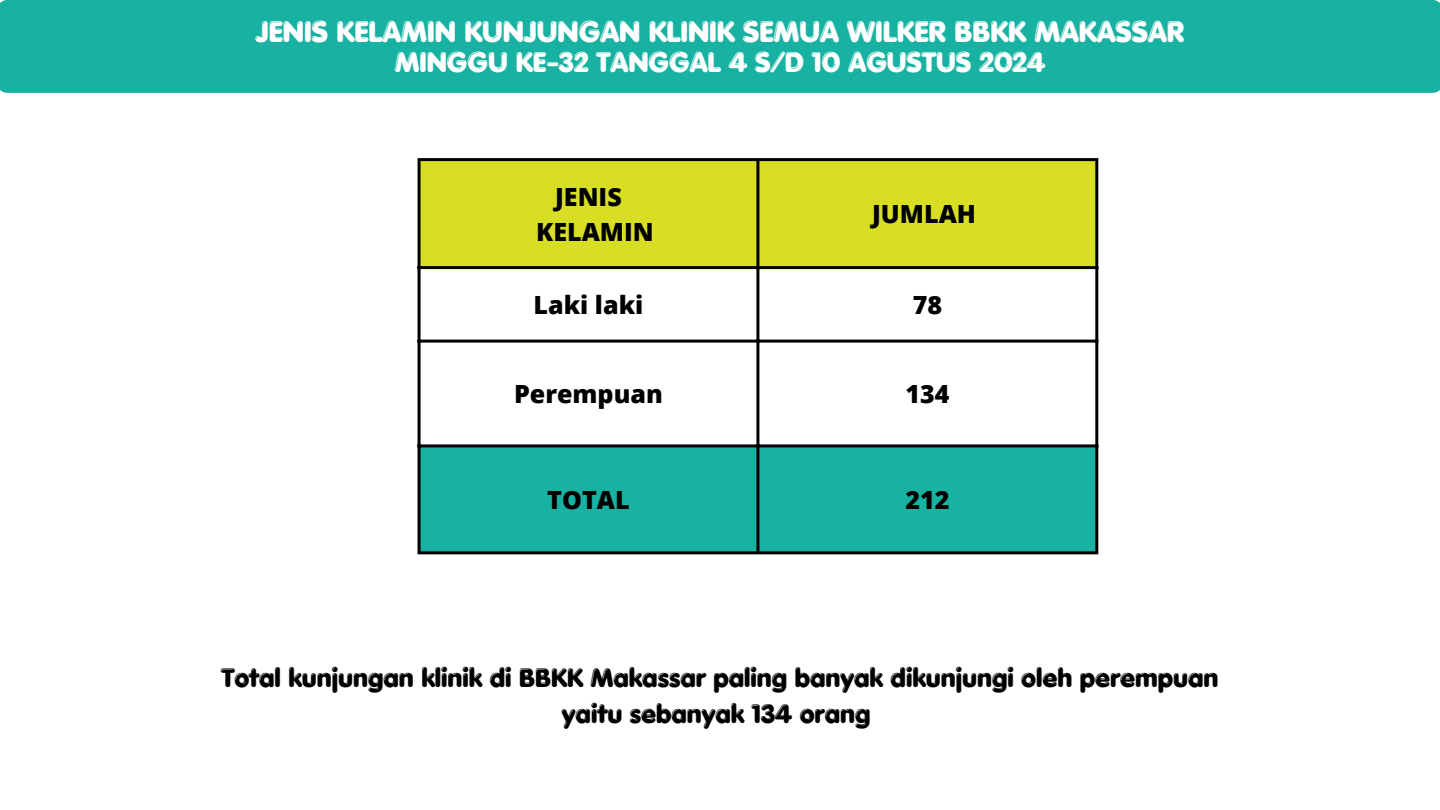
<style>
.page{position:relative;width:1440px;height:810px;background:#fff}
.page>*{position:absolute;margin:0;border:0;box-sizing:border-box;transform-origin:0 0}
.t1{font:29.2px "VAG Rounded Next Shine";color:#fff}
.t2{font:27.9px "VAG Rounded Next Shine";color:#fff}
.t3{font:26px/36px "VAG Rounded Next Shine";color:#000;text-align:center}
.t4{font:800 25.1px "Open Sans";color:#000}
</style>
<div class="page">
<div style="left:0;top:0;width:1440px;height:93px;background:#18b2a2"></div>
<div style="left:421px;top:161px;width:674px;height:105px;background:#d7de23"></div>
<div style="left:421px;top:447px;width:674px;height:104px;background:#18b2a2"></div>
<hr style="left:418px;top:161px;width:3px;height:390px;background:#000">
<hr style="left:756px;top:161px;width:3px;height:390px;background:#000">
<hr style="left:1095px;top:161px;width:3px;height:390px;background:#000">
<hr style="left:418px;top:158px;width:680px;height:3px;background:#000">
<hr style="left:418px;top:266px;width:680px;height:3px;background:#000">
<hr style="left:418px;top:340px;width:680px;height:3px;background:#000">
<hr style="left:418px;top:444px;width:680px;height:3px;background:#000">
<hr style="left:418px;top:551px;width:680px;height:3px;background:#000">
<h1 class="t1" style="left:256px;top:11px;width:930px">JENIS KELAMIN KUNJUNGAN KLINIK SEMUA WILKER BBKK MAKASSAR</h1>
<h1 class="t2" style="left:395px;top:43px;width:652px">MINGGU KE-32 TANGGAL 4 S/D 10 AGUSTUS 2024</h1>
<p class="t4" style="left:555px;top:179px;width:68px">JENIS</p>
<p class="t4" style="left:536px;top:214px;width:119px">KELAMIN</p>
<p class="t4" style="left:872px;top:197px;width:105px">JUMLAH</p>
<p class="t4" style="left:534px;top:287px;width:111px">Laki laki</p>
<p class="t4" style="left:913px;top:287px;width:31px">78</p>
<p class="t4" style="left:514px;top:377px;width:150px">Perempuan</p>
<p class="t4" style="left:905px;top:377px;width:46px">134</p>
<p class="t4" style="left:547px;top:482px;width:84px">TOTAL</p>
<p class="t4" style="left:905px;top:482px;width:46px">212</p>
<p class="t3" style="left:221px;top:659px;width:999px">Total kunjungan klinik di BBKK Makassar paling banyak dikunjungi oleh perempuan yaitu sebanyak 134 orang</p>
</div>
